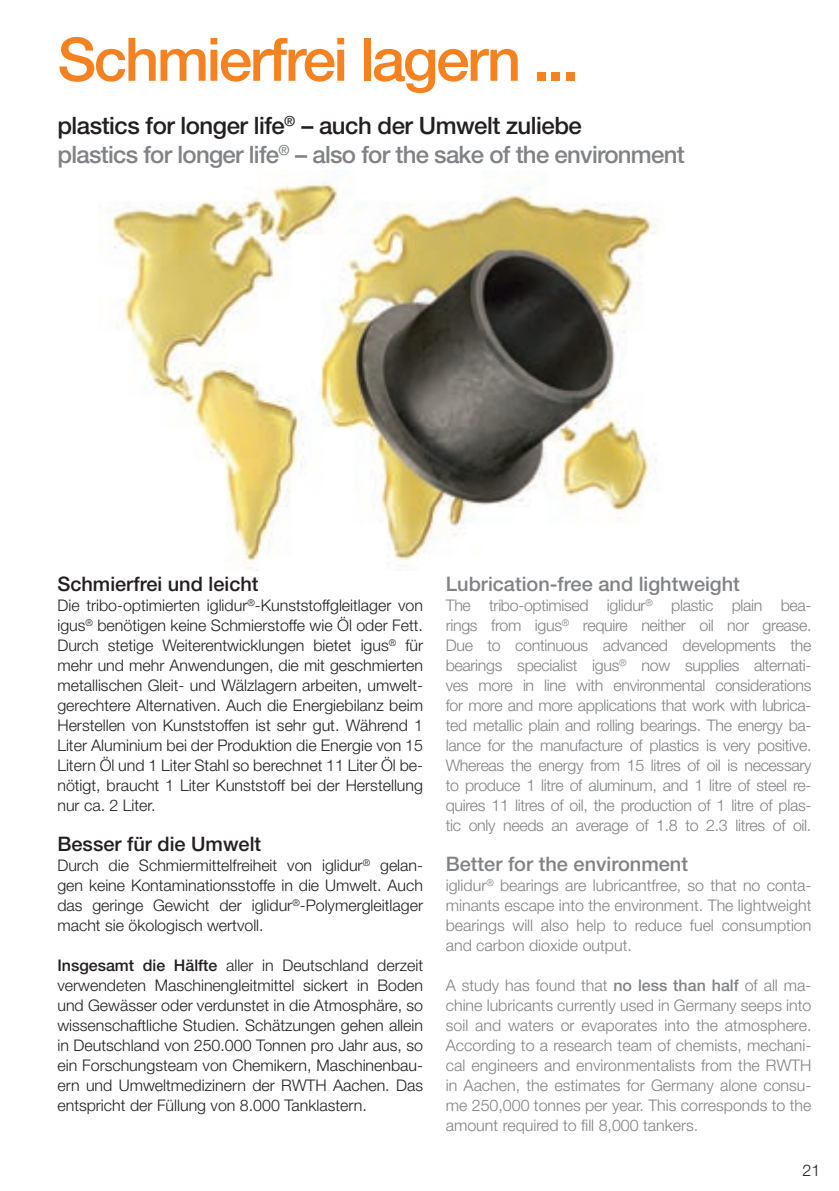
<style>
.page{position:relative;width:839px;height:1191px;background:#fff}
.page>*{position:absolute;margin:0;border:0;box-sizing:border-box;transform-origin:0 0}
.t1{font:500 60px "Helvetica Neue LT";letter-spacing:-.04em;color:#f58220}
.t2{font:500 24px/28.8px "Helvetica Neue LT";letter-spacing:-.03em;color:#808285}
.t3{font:500 20px "Helvetica Neue LT";color:#808285}
.t4{font:500 20px "Helvetica Neue LT";color:#231f20}
.t5{font:300 16px/20px "Helvetica Neue LT";color:#808285;text-align:justify}
.t6{font:300 16px/20px "Helvetica Neue LT";color:#231f20;text-align:justify}
.s1{color:#231f20}
.s2{font-weight:500}
</style>
<div class="page">
<img style="left:107px;top:183px;width:552px;height:387px">
<h1 class="t1" style="left:57px;top:24px;width:522px">Schmierfrei lagern ...</h1>
<h2 class="t2" style="left:57px;top:111px;width:629px"><span class="s1">plastics for longer life</span><sup>®</sup> <span class="s1">– auch der Umwelt zuliebe<br></span>plastics for longer life<sup>®</sup> – also for the sake of the environment</h2>
<p class="t4" style="left:57px;top:572px;width:203px">Schmierfrei und leicht</p>
<p class="t6" style="left:57px;top:595px;width:367px">Die tribo-optimierten iglidur<sup>®</sup>-Kunststoffgleitlager von igus<sup>®</sup> benötigen keine Schmierstoffe wie Öl oder Fett.<br>Durch stetige Weiterentwicklungen bietet igus<sup>®</sup> für mehr und mehr Anwendungen, die mit geschmierten metallischen Gleit- und Wälzlagern arbeiten, umwelt&shy;gerechtere Alternativen. Auch die Energiebilanz beim Herstellen von Kunststoffen ist sehr gut. Während 1<br>Liter Aluminium bei der Produktion die Energie von 15<br>Litern Öl und 1 Liter Stahl so berechnet 11 Liter Öl be&shy;nötigt, braucht 1 Liter Kunststoff bei der Herstellung nur ca. 2 Liter.</p>
<p class="t4" style="left:57px;top:832px;width:205px">Besser für die Umwelt</p>
<p class="t6" style="left:57px;top:855px;width:367px">Durch die Schmiermittelfreiheit von iglidur<sup>®</sup> gelan&shy;gen keine Kontaminationsstoffe in die Umwelt. Auch das geringe Gewicht der iglidur<sup>®</sup>-Polymergleitlager macht sie ökologisch wertvoll.</p>
<p class="t6" style="left:57px;top:955px;width:367px"><span class="s2">Insgesamt die Hälfte</span> aller in Deutschland derzeit verwendeten Maschinengleitmittel sickert in Boden und Gewässer oder verdunstet in die Atmosphäre, so wissenschaftliche Studien. Schätzungen gehen allein in Deutschland von 250.000 Tonnen pro Jahr aus, so ein Forschungsteam von Chemikern, Maschinenbau&shy;ern und Umweltmedizinern der RWTH Aachen. Das entspricht der Füllung von 8.000 Tanklastern.</p>
<p class="t3" style="left:446px;top:572px;width:296px">Lubrication-free and lightweight</p>
<p class="t5" style="left:446px;top:595px;width:367px">The tribo-optimised iglidur<sup>®</sup> plastic plain bea&shy;rings from igus<sup>®</sup> require neither oil nor grease.<br>Due to continuous advanced developments the bearings specialist igus<sup>®</sup> now supplies alternati&shy;ves more in line with environmental considerations for more and more applications that work with lubrica&shy;ted metallic plain and rolling bearings. The energy ba&shy;lance for the manufacture of plastics is very positive.<br>Whereas the energy from 15 litres of oil is necessary to produce 1 litre of aluminum, and 1 litre of steel re&shy;quires 11 litres of oil, the production of 1 litre of plas&shy;tic only needs an average of 1.8 to 2.3 litres of oil.</p>
<p class="t3" style="left:446px;top:852px;width:244px">Better for the environment</p>
<p class="t5" style="left:446px;top:875px;width:367px">iglidur<sup>®</sup> bearings are lubricantfree, so that no conta&shy;minants escape into the environment. The lightweight bearings will also help to reduce fuel consumption and carbon dioxide output.</p>
<p class="t5" style="left:446px;top:975px;width:367px">A study has found that <span class="s2">no less than half</span> of all ma&shy;chine lubricants currently used in Germany seeps into soil and waters or evaporates into the atmosphere.<br>According to a research team of chemists, mechani&shy;cal engineers and environmentalists from the RWTH in Aachen, the estimates for Germany alone consu&shy;me 250,000 tonnes per year. This corresponds to the amount required to fill 8,000 tankers.</p>
<p class="t6" style="left:803px;top:1159px;width:19px">21</p>
</div>
